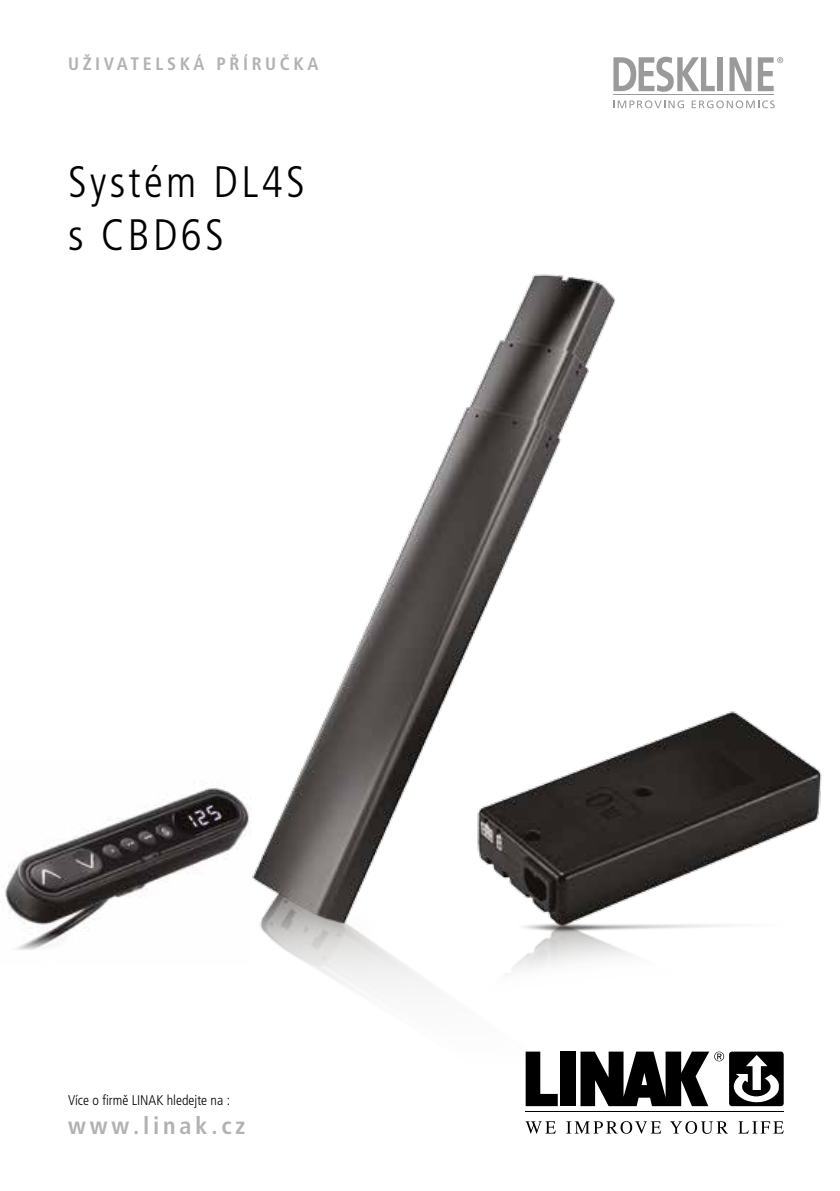
<style>
.page{position:relative;width:840px;height:1191px;background:#fff}
.page>*{position:absolute;margin:0;border:0;box-sizing:border-box;transform-origin:0 0}
.t1{font:300 condensed 44px/52px "Frutiger LT Pro";letter-spacing:.075em;color:#000}
.t2{font:700 condensed 24px "Frutiger LT Pro";letter-spacing:.16em;color:#b3b2b2}
.t3{font:700 condensed 18px "Frutiger LT Pro";letter-spacing:.2em;color:#b3b2b2}
.t4{font:300 condensed 14px "Frutiger LT Pro";color:#000}
</style>
<div class="page">
<hr style="left:613px;top:94px;width:160px;height:1px;background:#000">
<svg style="left:613px;top:100px;width:70px;height:8px"></svg>
<svg style="left:691px;top:100px;width:83px;height:8px"></svg>
<div style="left:717px;top:57px;width:5px;height:34px;background:#9a9a9a"></div>
<svg style="left:729px;top:57px;width:22px;height:34px"></svg>
<svg style="left:613px;top:57px;width:101px;height:35px"></svg>
<svg style="left:757px;top:57px;width:25px;height:34px"></svg>
<svg style="left:675px;top:1121px;width:52px;height:12px"></svg>
<svg style="left:738px;top:1121px;width:45px;height:12px"></svg>
<hr style="left:525px;top:1110px;width:258px;height:1px;background:#000">
<svg style="left:675px;top:1071px;width:108px;height:35px"></svg>
<img style="left:3px;top:819px;width:106px;height:131px">
<img style="left:675px;top:711px;width:147px;height:360px">
<img style="left:109px;top:274px;width:566px;height:860px">
<p class="t3" style="left:68px;top:53px;width:252px">UŽIVATELSKÁ PŘÍRUČKA</p>
<h1 class="t1" style="left:68px;top:157px;width:238px">Systém DL4S s CBD6S</h1>
<p class="t4" style="left:68px;top:1092px;width:163px">Více o firmě LINAK hledejte na :</p>
<h2 class="t2" style="left:68px;top:1111px;width:178px">www.linak.cz</h2>
</div>
